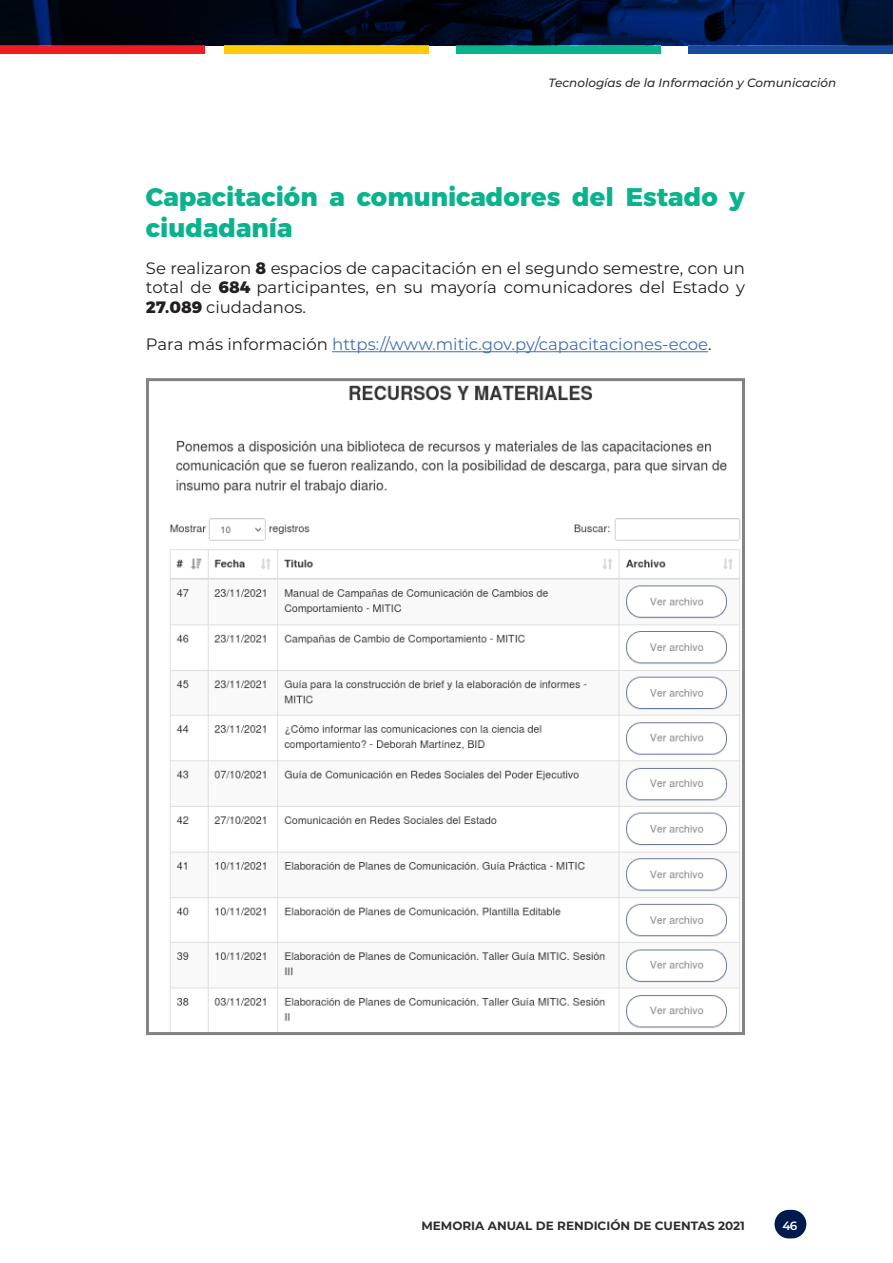
<style>
.page{position:relative;width:893px;height:1263px;background:#fff}
.page>*{position:absolute;margin:0;border:0;box-sizing:border-box;transform-origin:0 0}
.Corregir{font:800 25.5px/30.6px "Montserrat";color:#0ab38d}
.Corregir-2{font:16.5px/19.8px "Montserrat";color:#231f20;text-align:justify}
.Corregir-3{font:16.5px "Montserrat";color:#4070b5}
.t1{font:italic 500 12px "Montserrat";color:#2d2e30}
.t2{font:700 12px "Montserrat";color:#2d2e30}
.t3{font:600 12px "Montserrat";color:#fff}
.s1{font-weight:800}
.s2{color:#231f20}
</style>
<div class="page">
<div style="left:774px;top:1210px;width:32px;height:28px;background:#001a4d;border-radius:14px"></div>
<div style="left:0;top:46px;width:204px;height:8px;background:#ee1d23"></div>
<div style="left:225px;top:46px;width:204px;height:8px;background:#feca0a"></div>
<div style="left:457px;top:46px;width:204px;height:8px;background:#0ab38d"></div>
<div style="left:689px;top:46px;width:204px;height:8px;background:#18499d"></div>
<img style="left:0;top:0;width:892px;height:46px">
<hr style="left:332px;top:351px;width:376px;height:1px;background:#4070b5">
<img style="left:170px;top:385px;width:571px;height:646px">
<div style="left:146px;top:378px;width:599px;height:657px;border:3px solid #808285"></div>
<p class="t1" style="left:549px;top:74px;width:289px">Tecnologías de la Información y Comunicación</p>
<p class="Corregir" style="left:146px;top:183px;width:601px">Capacitación a comunicadores del Estado y ciudadanía</p>
<p class="Corregir-2" style="left:146px;top:257px;width:601px">Se realizaron <span class="s1">8</span> espacios de capacitación en el segundo semestre, con un total de <span class="s1">684</span> participantes, en su mayoría comunicadores del Estado y <span class="s1">27.089</span> ciudadanos.</p>
<p class="Corregir-3" style="left:146px;top:333px;width:567px"><span class="s2">Para más información</span> https://www.mitic.gov.py/capacitaciones-ecoe<span class="s2">.</span></p>
<p class="t2" style="left:421px;top:1217px;width:325px">MEMORIA ANUAL DE RENDICIÓN DE CUENTAS 2021</p>
<p class="t3" style="left:782px;top:1217px;width:16px">46</p>
</div>
